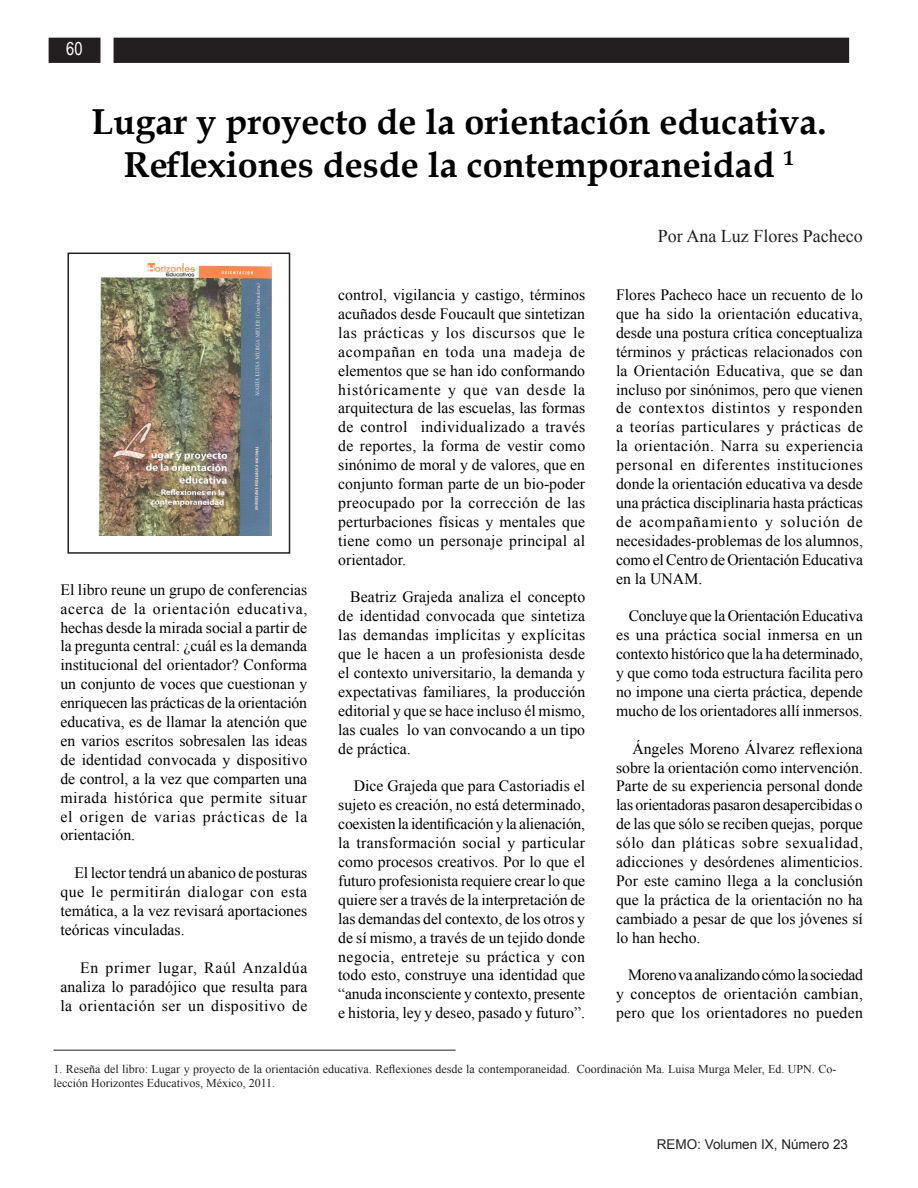
<style>
.page{position:relative;width:918px;height:1188px;background:#fff}
.page>*{position:absolute;margin:0;border:0;box-sizing:border-box;transform-origin:0 0}
.t1{font:700 36px/43.2px "Book Antiqua";color:#000;text-align:center}
.t2{font:18px "Times New Roman";color:#231f20}
.t3{font:18px "Arial Narrow";color:#fff}
.t4{font:15.75px/18.9px "Times New Roman";color:#000;text-align:justify}
.t5{font:15px "Arial Narrow";color:#231f20}
.t6{font:13.5px "Arial";color:#231f20}
.t7{font:12px/14.4px "Times New Roman";color:#231f20}
</style>
<div class="page">
<div style="left:49px;top:38px;width:799px;height:24px;background:#231f20"></div>
<div style="left:49px;top:38px;width:800px;height:25px;border:2px solid #231f20"></div>
<div style="left:100px;top:35px;width:14px;height:32px;background:#fff;border:2px solid #fff"></div>
<img style="left:98px;top:263px;width:173px;height:273px">
<div style="left:68px;top:253px;width:222px;height:301px;border:2px solid #231f20"></div>
<hr style="left:53px;top:1050px;width:403px;height:1px;background:#231f20">
<p class="t3" style="left:66px;top:36px;width:18px">60</p>
<p class="t1" style="left:92px;top:100px;width:736px">Lugar y proyecto de la orientación educativa.<br>Reflexiones desde la contemporaneidad <sup>1</sup></p>
<p class="t2" style="left:658px;top:224px;width:206px">Por Ana Luz Flores Pacheco</p>
<p class="t4" style="left:60px;top:580px;width:248px">El libro reune un grupo de conferencias acerca de la orientación educativa, hechas desde la mirada social a partir de la pregunta central: ¿cuál es la demanda institucional del orientador? Conforma un conjunto de voces que cuestionan y enriquecen las prácticas de la orientación educativa, es de llamar la atención que en varios escritos sobresalen las ideas de identidad convocada y dispositivo de control, a la vez que comparten una mirada histórica que permite situar el origen de varias prácticas de la orientación.</p>
<p class="t4" style="left:60px;top:863px;width:248px;text-indent:14px">El lector tendrá un abanico de posturas que le permitirán dialogar con esta temática, a la vez revisará aportaciones teóricas vinculadas.</p>
<p class="t4" style="left:60px;top:958px;width:249px;text-indent:20px">En primer lugar, Raúl Anzaldúa analiza lo paradójico que resulta para la orientación ser un dispositivo de</p>
<p class="t4" style="left:338px;top:285px;width:249px">control, vigilancia y castigo, términos acuñados desde Foucault que sintetizan las prácticas y los discursos que le acompañan en toda una madeja de elementos que se han ido conformando históricamente y que van desde la arquitectura de las escuelas, las formas de control individualizado a través de reportes, la forma de vestir como sinónimo de moral y de valores, que en conjunto forman parte de un bio-poder preocupado por la corrección de las perturbaciones físicas y mentales que tiene como un personaje principal al orientador.</p>
<p class="t4" style="left:338px;top:587px;width:249px;text-indent:12px">Beatriz Grajeda analiza el concepto de identidad convocada que sintetiza las demandas implícitas y explícitas que le hacen a un profesionista desde el contexto universitario, la demanda y expectativas familiares, la producción editorial y que se hace incluso él mismo, las cuales lo van convocando a un tipo de práctica.</p>
<p class="t4" style="left:338px;top:776px;width:248px;text-indent:16px">Dice Grajeda que para Castoriadis el sujeto es creación, no está determinado, coexisten la identificación y la alienación, la transformación social y particular como procesos creativos. Por lo que el futuro profesionista requiere crear lo que quiere ser a través de la interpretación de las demandas del contexto, de los otros y de sí mismo, a través de un tejido donde negocia, entreteje su práctica y con todo esto, construye una identidad que “anuda inconsciente y contexto, presente e historia, ley y deseo, pasado y futuro”.</p>
<p class="t4" style="left:616px;top:285px;width:248px">Flores Pacheco hace un recuento de lo que ha sido la orientación educativa, desde una postura crítica conceptualiza términos y prácticas relacionados con la Orientación Educativa, que se dan incluso por sinónimos, pero que vienen de contextos distintos y responden a teorías particulares y prácticas de la orientación. Narra su experiencia personal en diferentes instituciones donde la orientación educativa va desde una práctica disciplinaria hasta prácticas de acompañamiento y solución de necesidades-problemas de los alumnos, como el Centro de Orientación Educativa en la UNAM.</p>
<p class="t4" style="left:616px;top:606px;width:248px;text-indent:13px">Concluye que la Orientación Educativa es una práctica social inmersa en un contexto histórico que la ha determinado, y que como toda estructura facilita pero no impone una cierta práctica, depende mucho de los orientadores allí inmersos.</p>
<p class="t4" style="left:616px;top:739px;width:248px;text-indent:16px">Ángeles Moreno Álvarez reflexiona sobre la orientación como intervención.<br>Parte de su experiencia personal donde las orientadoras pasaron desapercibidas o de las que sólo se reciben quejas, porque sólo dan pláticas sobre sexualidad, adicciones y desórdenes alimenticios.<br>Por este camino llega a la conclusión que la práctica de la orientación no ha cambiado a pesar de que los jóvenes sí lo han hecho.</p>
<p class="t4" style="left:616px;top:965px;width:249px;text-indent:12px">Moreno va analizando cómo la sociedad y conceptos de orientación cambian, pero que los orientadores no pueden</p>
<p class="t7" style="left:53px;top:1062px;width:784px">1. Reseña del libro: Lugar y proyecto de la orientación educativa. Reflexiones desde la contemporaneidad. Coordinación Ma. Luisa Murga Meler, Ed. UPN. Co&shy;lección Horizontes Educativos, México, 2011.</p>
<p class="t5" style="left:667px;top:1130px;width:183px">REMO: Volumen VIII, Número 21</p>
<p class="t6" style="left:657px;top:1136px;width:193px">REMO: Volumen IX, Número 23</p>
</div>
